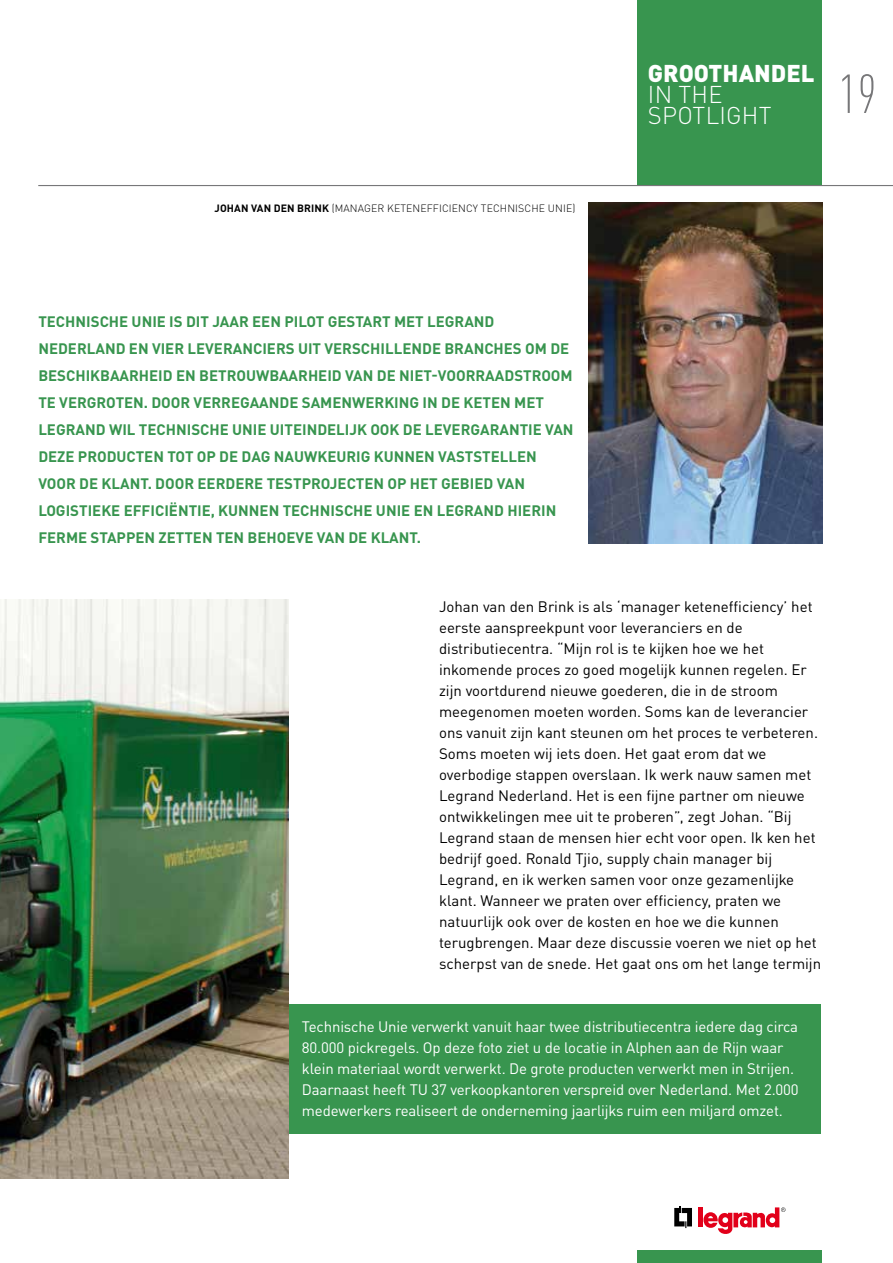
<style>
.page{position:relative;width:893px;height:1263px;background:#fff}
.page>*{position:absolute;margin:0;border:0;box-sizing:border-box;transform-origin:0 0}
.t1{font:300 condensed 54px "DIN Pro";color:#777779}
.t2{font:300 24px/21px "DIN Pro";letter-spacing:.01em;color:#fff}
.t3{font:900 24px "DIN";color:#fff}
.t4{font:15px/21px "DIN Pro";color:#000}
.t5{font:700 15px/27px "DIN Pro";color:#38954f}
.t6{font:15px/21px "DIN Pro";letter-spacing:-.01em;color:#fff}
.t7{font:300 10.5px "DIN Pro";letter-spacing:.01em;color:#000}
.s1{font-weight:700}
</style>
<div class="page">
<div style="left:637px;top:0;width:185px;height:185px;background:#38954f"></div>
<hr style="left:38px;top:185px;width:855px;height:1px;background:#777779">
<div style="left:637px;top:1250px;width:185px;height:13px;background:#38954f"></div>
<svg style="left:674px;top:1206px;width:18px;height:22px"></svg>
<div style="left:698px;top:1207px;width:5px;height:20px;background:#e2001a"></div>
<svg style="left:703px;top:1207px;width:82px;height:27px"></svg>
<div style="left:264px;top:1004px;width:557px;height:130px;background:#38954f"></div>
<img style="left:589px;top:203px;width:234px;height:340px">
<img style="left:0;top:600px;width:288px;height:579px">
<p class="t7" style="left:215px;top:200px;width:362px"><span class="s1">JOHAN VAN DEN BRINK</span> (MANAGER KETENEFFICIENCY TECHNISCHE UNIE)</p>
<h2 class="t3" style="left:648px;top:57px;width:168px">GROOTHANDEL</h2>
<h2 class="t2" style="left:648px;top:81px;width:125px">IN THE<br>SPOTLIGHT</h2>
<h1 class="t1" style="left:839px;top:56px;width:39px">19</h1>
<p class="t5" style="left:38px;top:306px;width:537px">TECHNISCHE UNIE IS DIT JAAR EEN PILOT GESTART MET LEGRAND NEDERLAND EN VIER LEVERANCIERS UIT VERSCHILLENDE BRANCHES OM DE BESCHIKBAARHEID EN BETROUWBAARHEID VAN DE NIET-VOORRAADSTROOM TE VERGROTEN. DOOR VERREGAANDE SAMENWERKING IN DE KETEN MET LEGRAND WIL TECHNISCHE UNIE UITEINDELIJK OOK DE LEVERGARANTIE VAN DEZE PRODUCTEN TOT OP DE DAG NAUWKEURIG KUNNEN VASTSTELLEN VOOR DE KLANT. DOOR EERDERE TESTPROJECTEN OP HET GEBIED VAN LOGISTIEKE EFFICIËNTIE, KUNNEN TECHNISCHE UNIE EN LEGRAND HIERIN FERME STAPPEN ZETTEN TEN BEHOEVE VAN DE KLANT.</p>
<p class="t4" style="left:439px;top:594px;width:384px">Johan van den Brink is als ‘manager ketenefficiency’ het eerste aanspreekpunt voor leveranciers en de distributiecentra. “Mijn rol is te kijken hoe we het inkomende proces zo goed mogelijk kunnen regelen. Er zijn voortdurend nieuwe goederen, die in de stroom meegenomen moeten worden. Soms kan de leverancier ons vanuit zijn kant steunen om het proces te verbeteren.<br>Soms moeten wij iets doen. Het gaat erom dat we overbodige stappen overslaan. Ik werk nauw samen met Legrand Nederland. Het is een fijne partner om nieuwe ontwikkelingen mee uit te proberen”, zegt Johan. “Bij Legrand staan de mensen hier echt voor open. Ik ken het bedrijf goed. Ronald Tjio, supply chain manager bij Legrand, en ik werken samen voor onze gezamenlijke klant. Wanneer we praten over efficiency, praten we natuurlijk ook over de kosten en hoe we die kunnen terugbrengen. Maar deze discussie voeren we niet op het scherpst van de snede. Het gaat ons om het lange termijn</p>
<p class="t6" style="left:302px;top:1014px;width:498px">Technische Unie verwerkt vanuit haar twee distributiecentra iedere dag circa 80.000 pickregels. Op deze foto ziet u de locatie in Alphen aan de Rijn waar klein materiaal wordt verwerkt. De grote producten verwerkt men in Strijen.<br>Daarnaast heeft TU 37 verkoopkantoren verspreid over Nederland. Met 2.000 medewerkers realiseert de onderneming jaarlijks ruim een miljard omzet.</p>
</div>
